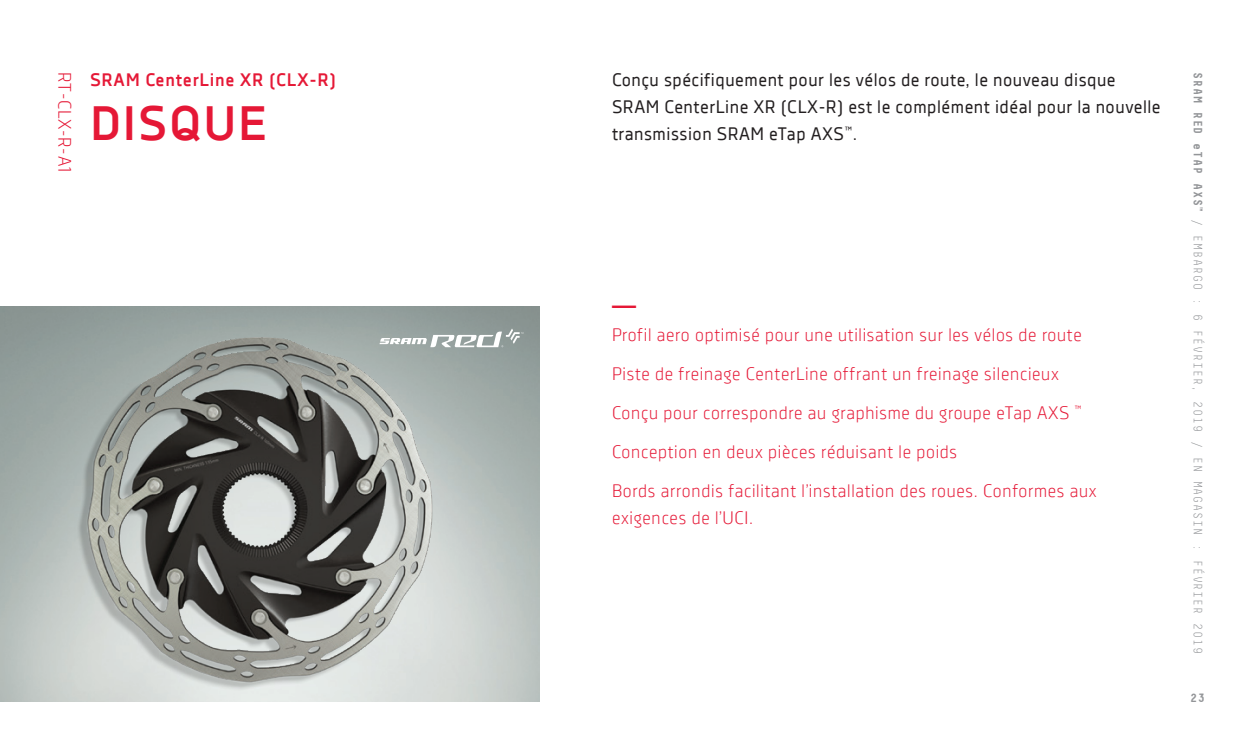
<style>
.page{position:relative;width:1242px;height:756px;background:#fff}
.page>*{position:absolute;margin:0;border:0;box-sizing:border-box;transform-origin:0 0}
.Product_Name_RED{font:700 48px "Decima Nova W01";letter-spacing:.04em;color:#e51836}
.t1{font:48px "Minion Pro";color:#e51836}
.Bullet_1_RED{font:300 18px/27px "Decima Nova W01";letter-spacing:.04em;color:#e51836}
.Product_Description{font:18px/27px "Decima Nova W01";letter-spacing:.03em;color:#231f20}
.Product_Name_RED_sml{font:700 18px "Decima Nova W01";letter-spacing:.04em;color:#e51836}
.Product_Number_RED{font:300 18px "Decima Nova W01";letter-spacing:.04em;color:#e51836}
.t2{font:300 12px "Decima Mono W01";letter-spacing:.06em;color:#939598}
.t3{font:700 12px "Decima Mono W01";color:#939598}
.s1{font-weight:700}
</style>
<div class="page">
<img style="left:56px;top:326px;width:387px;height:376px">
<svg style="left:379px;top:328px;width:145px;height:19px"></svg>
<p class="Product_Number_RED" style="left:75px;top:72px;width:101px;rotate:90deg">RT-CLX-R-A1</p>
<p class="Product_Name_RED_sml" style="left:90px;top:69px;width:248px">SRAM CenterLine XR (CLX-R)</p>
<p class="Product_Name_RED" style="left:90px;top:95px;width:179px">DISQUE</p>
<p class="Product_Description" style="left:612px;top:66px;width:550px">Conçu spécifiquement pour les vélos de route, le nouveau disque<br>SRAM CenterLine XR (CLX-R) est le complément idéal pour la nouvelle transmission SRAM eTap AXS<sup>™</sup>.</p>
<p class="t1" style="left:612px;top:254px;width:25px">_</p>
<p class="Bullet_1_RED" style="left:612px;top:321px;width:471px">Profil aero optimisé pour une utilisation sur les vélos de route</p>
<p class="Bullet_1_RED" style="left:612px;top:360px;width:448px">Piste de freinage CenterLine offrant un freinage silencieux</p>
<p class="Bullet_1_RED" style="left:612px;top:399px;width:471px">Conçu pour correspondre au graphisme du groupe eTap AXS <sup>™</sup></p>
<p class="Bullet_1_RED" style="left:612px;top:438px;width:347px">Conception en deux pièces réduisant le poids</p>
<p class="Bullet_1_RED" style="left:612px;top:477px;width:486px">Bords arrondis facilitant l’installation des roues. Conformes aux exigences de l’UCI.</p>
<p class="t2" style="left:1205px;top:72px;width:584px;rotate:90deg"><span class="s1">SRAM RED eTAP AXS</span><sup>™</sup> / EMBARGO : 6 FÉVRIER, 2019 / EN MAGASIN : FÉVRIER 2019</p>
<p class="t3" style="left:1190px;top:691px;width:16px">23</p>
</div>
